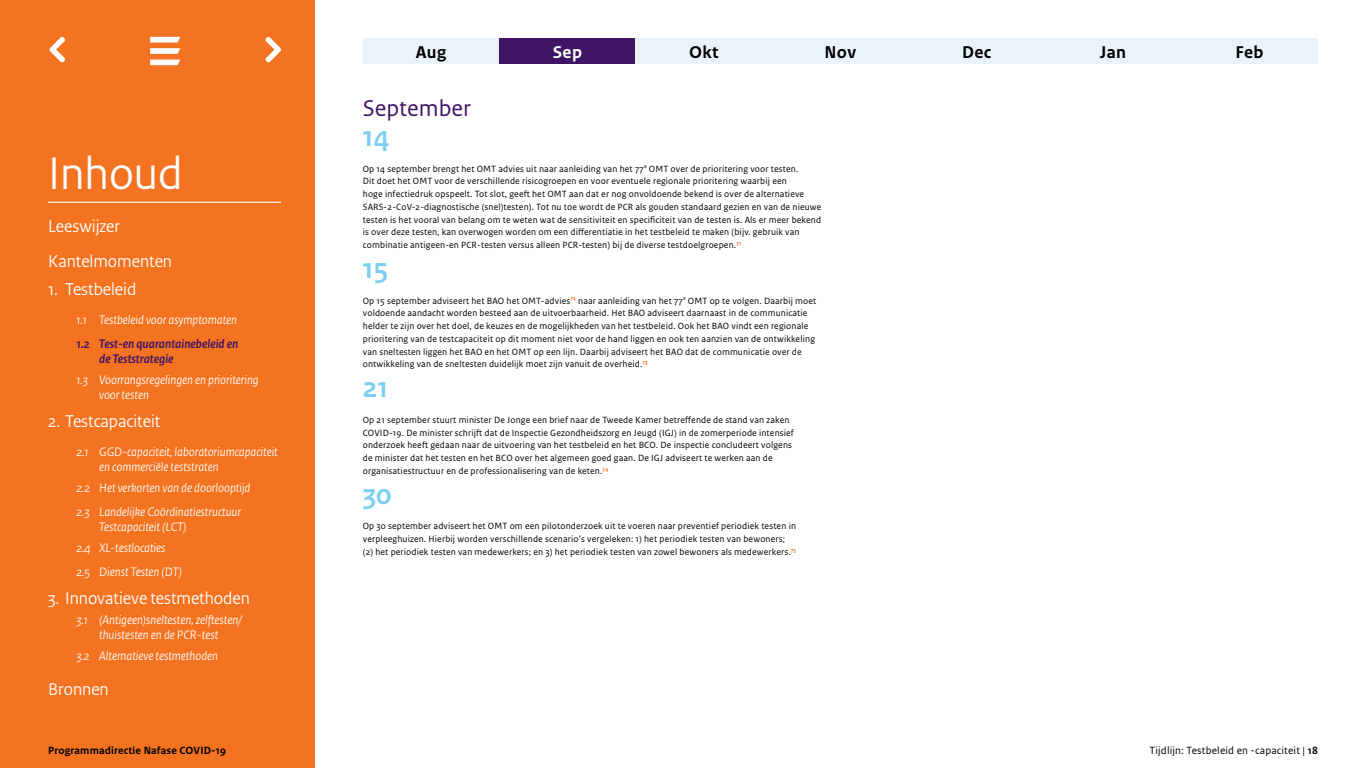
<style>
.page{position:relative;width:1366px;height:768px;background:#fff}
.page>*{position:absolute;margin:0;border:0;box-sizing:border-box;transform-origin:0 0}
.Kop_1{font:48px "Rijksoverheid Sans Heading";color:#fff}
.Dag{font:700 30px "Rijksoverheid Sans Heading";color:#7ccff2}
.Maand{font:24px "Rijksoverheid Sans Text";color:#3f1464}
.Kop_2_genummerd-1a{font:18px "Rijksoverheid Sans Heading";color:#fff}
.Kop_2{font:18px "Rijksoverheid Sans Heading";color:#fff}
.Maand_Zwart{font:700 18px "Rijksoverheid Sans Text";letter-spacing:.015em;color:#000}
.Maand_Wit{font:700 18px "Rijksoverheid Sans Text";color:#fff}
.Kop_2_subnummer{font:italic 13px/15px "Rijksoverheid Sans Heading";color:#fff}
.Kop_2_subnummer_Paar{font:italic 700 13px/15px "Rijksoverheid Sans Heading";color:#3f1464}
.t1{font:11px "Rijksoverheid Sans Text";letter-spacing:.015em;color:#000}
.t2{font:700 11px "Rijksoverheid Sans Text";letter-spacing:.015em;color:#000}
.Plat{font:9.5px/12.8px "Rijksoverheid Sans Text";letter-spacing:.015em;color:#000}
.s1{font-weight:700}
</style>
<div class="page">
<div style="left:0;top:0;width:315px;height:768px;background:#f47321"></div>
<hr style="left:48px;top:202px;width:233px;height:1px;background:#fff">
<svg style="left:150px;top:37px;width:30px;height:17px"></svg>
<svg style="left:150px;top:60px;width:30px;height:5px"></svg>
<svg style="left:49px;top:36px;width:16px;height:27px"></svg>
<svg style="left:265px;top:36px;width:16px;height:27px"></svg>
<div style="left:363px;top:38px;width:136px;height:26px;background:#e9f4fa"></div>
<div style="left:499px;top:38px;width:137px;height:26px;background:#3f1464"></div>
<div style="left:636px;top:38px;width:136px;height:26px;background:#e9f4fa"></div>
<div style="left:772px;top:38px;width:137px;height:26px;background:#e9f4fa"></div>
<div style="left:909px;top:38px;width:136px;height:26px;background:#e9f4fa"></div>
<div style="left:1045px;top:38px;width:136px;height:26px;background:#e9f4fa"></div>
<div style="left:1181px;top:38px;width:137px;height:26px;background:#e9f4fa"></div>
<h1 class="Kop_1" style="left:48px;top:146px;width:136px">Inhoud</h1>
<h2 class="Kop_2" style="left:48px;top:216px;width:73px">Leeswijzer</h2>
<h2 class="Kop_2" style="left:48px;top:251px;width:125px">Kantelmomenten</h2>
<h2 class="Kop_2_genummerd-1a" style="left:48px;top:279px;width:90px">1. Testbeleid</h2>
<h2 class="Kop_2_subnummer" style="left:77px;top:313px;width:162px">1.1 Testbeleid voor asymptomaten</h2>
<h2 class="Kop_2_subnummer_Paar" style="left:99px;top:337px;width:141px;text-indent:-23px">1.2 Test-en quarantainebeleid en de Teststrategie</h2>
<h2 class="Kop_2_subnummer" style="left:99px;top:373px;width:161px;text-indent:-23px">1.3 Voorrangsregelingen en prioritering voor testen</h2>
<h2 class="Kop_2_genummerd-1a" style="left:48px;top:411px;width:114px">2. Testcapaciteit</h2>
<h2 class="Kop_2_subnummer" style="left:99px;top:445px;width:180px;text-indent:-23px">2.1 GGD-capaciteit, laboratoriumcapaciteit en commerciële teststraten</h2>
<h2 class="Kop_2_subnummer" style="left:77px;top:481px;width:175px">2.2 Het verkorten van de doorlooptijd</h2>
<h2 class="Kop_2_subnummer" style="left:99px;top:505px;width:143px;text-indent:-23px">2.3 Landelijke Coördinatiestructuur<br>Testcapaciteit (LCT)</h2>
<h2 class="Kop_2_subnummer" style="left:77px;top:541px;width:91px">2.4 XL-testlocaties</h2>
<h2 class="Kop_2_subnummer" style="left:77px;top:565px;width:107px">2.5 Dienst Testen (DT)</h2>
<h2 class="Kop_2_genummerd-1a" style="left:48px;top:588px;width:203px">3. Innovatieve testmethoden</h2>
<h2 class="Kop_2_subnummer" style="left:77px;top:613px;width:167px;text-align:center">3.1 (Antigeen)sneltesten, zelftesten/ thuistesten en de PCR-test</h2>
<h2 class="Kop_2_subnummer" style="left:77px;top:649px;width:143px">3.2 Alternatieve testmethoden</h2>
<h2 class="Kop_2" style="left:48px;top:678px;width:62px">Bronnen</h2>
<p class="Maand_Zwart" style="left:416px;top:42px;width:32px">Aug</p>
<p class="Maand_Wit" style="left:553px;top:42px;width:31px">Sep</p>
<p class="Maand_Zwart" style="left:689px;top:42px;width:31px">Okt</p>
<p class="Maand_Zwart" style="left:825px;top:42px;width:33px">Nov</p>
<p class="Maand_Zwart" style="left:962px;top:42px;width:31px">Dec</p>
<p class="Maand_Zwart" style="left:1100px;top:42px;width:27px">Jan</p>
<p class="Maand_Zwart" style="left:1236px;top:42px;width:29px">Feb</p>
<h2 class="Maand" style="left:363px;top:94px;width:110px">September</h2>
<h1 class="Dag" style="left:363px;top:119px;width:28px">14</h1>
<p class="Plat" style="left:363px;top:162px;width:437px">Op 14 september brengt het OMT advies uit naar aanleiding van het 77<sup>e</sup> OMT over de prioritering voor testen.</p>
<p class="Plat" style="left:363px;top:175px;width:460px">Dit doet het OMT voor de verschillende risicogroepen en voor eventuele regionale prioritering waarbij een<br>hoge infectiedruk opspeelt. Tot slot, geeft het OMT aan dat er nog onvoldoende bekend is over de alternatieve SARS-2-CoV-2-diagnostische (snel)testen). Tot nu toe wordt de PCR als gouden standaard gezien en van de nieuwe testen is het vooral van belang om te weten wat de sensitiviteit en specificiteit van de testen is. Als er meer bekend</p>
<p class="Plat" style="left:363px;top:226px;width:438px">is over deze testen, kan overwogen worden om een differentiatie in het testbeleid te maken (bijv. gebruik van</p>
<p class="Plat" style="left:363px;top:239px;width:380px">combinatie antigeen-en PCR-testen versus alleen PCR-testen) bij de diverse testdoelgroepen.<sup>71</sup></p>
<h1 class="Dag" style="left:363px;top:251px;width:27px">15</h1>
<p class="Plat" style="left:363px;top:294px;width:455px">Op 15 september adviseert het BAO het OMT-advies<sup>72</sup> naar aanleiding van het 77<sup>e</sup> OMT op te volgen. Daarbij moet voldoende aandacht worden besteed aan de uitvoerbaarheid. Het BAO adviseert daarnaast in de communicatie</p>
<p class="Plat" style="left:363px;top:320px;width:447px">helder te zijn over het doel, de keuzes en de mogelijkheden van het testbeleid. Ook het BAO vindt een regionale</p>
<p class="Plat" style="left:363px;top:333px;width:454px">prioritering van de testcapaciteit op dit moment niet voor de hand liggen en ook ten aanzien van de ontwikkeling</p>
<p class="Plat" style="left:363px;top:345px;width:440px">van sneltesten liggen het BAO en het OMT op een lijn. Daarbij adviseert het BAO dat de communicatie over de</p>
<p class="Plat" style="left:363px;top:358px;width:286px">ontwikkeling van de sneltesten duidelijk moet zijn vanuit de overheid.<sup>73</sup></p>
<h1 class="Dag" style="left:363px;top:371px;width:27px">21</h1>
<p class="Plat" style="left:363px;top:414px;width:428px">Op 21 september stuurt minister De Jonge een brief naar de Tweede Kamer betreffende de stand van zaken</p>
<p class="Plat" style="left:363px;top:426px;width:433px">COVID-19. De minister schrijft dat de Inspectie Gezondheidszorg en Jeugd (IGJ) in de zomerperiode intensief</p>
<p class="Plat" style="left:363px;top:439px;width:431px">onderzoek heeft gedaan naar de uitvoering van het testbeleid en het BCO. De inspectie concludeert volgens</p>
<p class="Plat" style="left:363px;top:452px;width:411px">de minister dat het testen en het BCO over het algemeen goed gaan. De IGJ adviseert te werken aan de</p>
<p class="Plat" style="left:363px;top:465px;width:247px">organisatiestructuur en de professionalisering van de keten.<sup>74</sup></p>
<h1 class="Dag" style="left:363px;top:477px;width:30px">30</h1>
<p class="Plat" style="left:363px;top:520px;width:435px">Op 30 september adviseert het OMT om een pilotonderzoek uit te voeren naar preventief periodiek testen in</p>
<p class="Plat" style="left:363px;top:533px;width:424px">verpleeghuizen. Hierbij worden verschillende scenario’s vergeleken: 1) het periodiek testen van bewoners;</p>
<p class="Plat" style="left:363px;top:546px;width:435px">(2) het periodiek testen van medewerkers; en 3) het periodiek testen van zowel bewoners als medewerkers.<sup>75</sup></p>
<p class="t2" style="left:48px;top:744px;width:179px">Programmadirectie Nafase COVID-19</p>
<p class="t1" style="left:1150px;top:744px;width:170px">Tijdlijn: Testbeleid en -capaciteit | <span class="s1">18</span></p>
</div>
